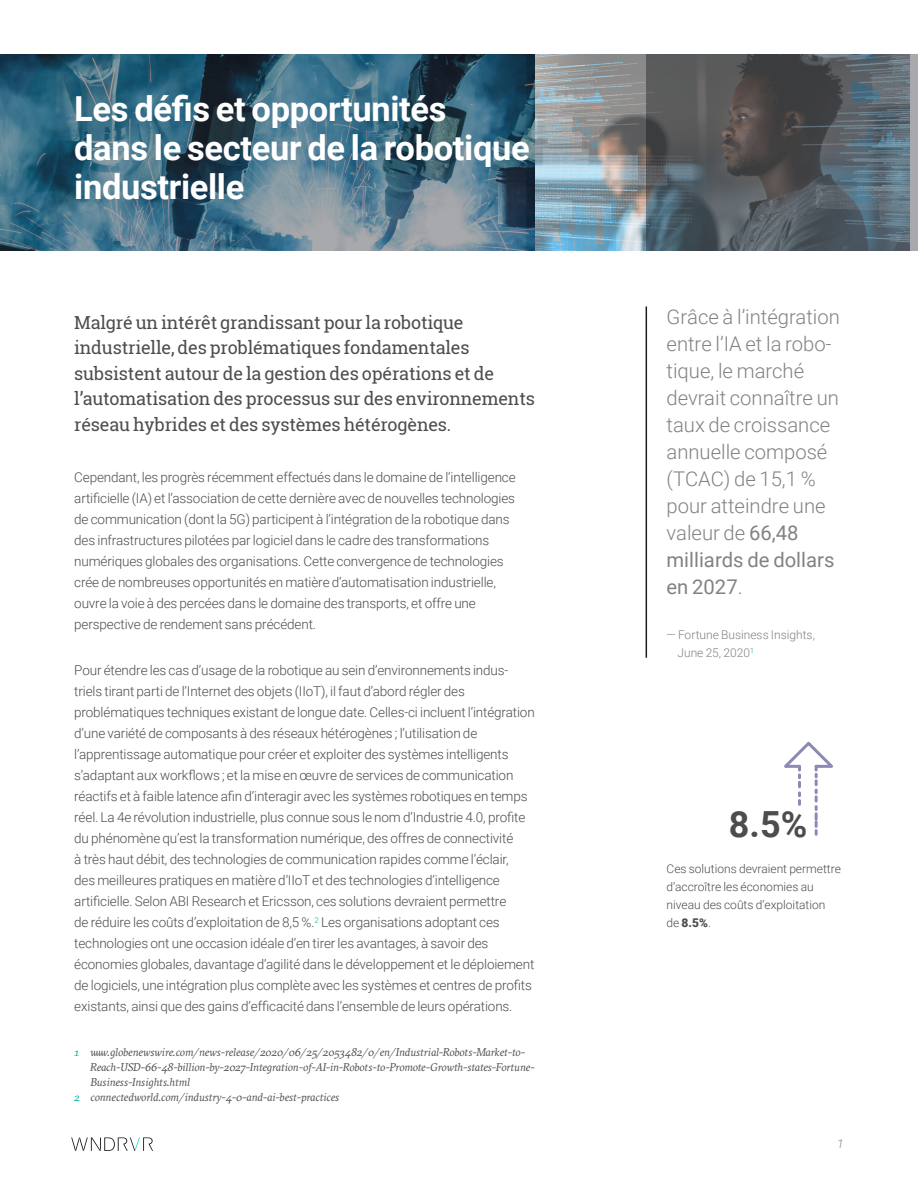
<style>
.page{position:relative;width:918px;height:1188px;background:#fff}
.page>*{position:absolute;margin:0;border:0;box-sizing:border-box;transform-origin:0 0}
.t1{font:700 36px "Roboto";color:#4d4d4d}
.t2{font:700 34.5px/39px "Roboto";letter-spacing:-.01em;color:#fff}
.t3{font:300 20.25px/27px "Roboto";color:#808285}
.t4{font:18px/25.5px "Roboto Slab";letter-spacing:-.01em;color:#4d4d4d}
.t5{font:300 13.5px/21px "Roboto";letter-spacing:-.01em;color:#4d4d4f}
.t6{font:300 12px/18px "Roboto";color:#4d4d4f}
.t7{font:300 12px/18px "Roboto";color:#808285}
.t8{font:italic 300 12px "Roboto";color:#808285}
.t9{font:italic 11.25px "GT Sectra";letter-spacing:-.005em;color:#4d4d4f}
.s1{color:#01ada4}
.s2{font-weight:400}
.s3{font-weight:900}
</style>
<div class="page">
<img style="left:535px;top:54px;width:111px;height:196px">
<svg style="left:784px;top:741px;width:49px;height:93px"></svg>
<svg style="left:646px;top:54px;width:272px;height:196px;background:#565d62"></svg>
<svg style="left:0;top:54px;width:535px;height:196px;background:#41697d"></svg>
<hr style="left:646px;top:306px;width:1px;height:352px;background:#1c1c1c">
<svg style="left:71px;top:1137px;width:82px;height:14px"></svg>
<h2 class="t2" style="left:74px;top:88px;width:457px">Les défis et opportunités<br>dans le secteur de la robotique industrielle</h2>
<p class="t4" style="left:74px;top:309px;width:462px">Malgré un intérêt grandissant pour la robotique industrielle, des problématiques fondamentales subsistent autour de la gestion des opérations et de l’automatisation des processus sur des environnements réseau hybrides et des systèmes hétérogènes.</p>
<p class="t5" style="left:74px;top:466px;width:443px">Cependant, les progrès récemment effectués dans le domaine de l’intelligence artificielle (IA) et l’association de cette dernière avec de nouvelles technologies de communication (dont la 5G) participent à l’intégration de la robotique dans des infrastructures pilotées par logiciel dans le cadre des transformations numériques globales des organisations. Cette convergence de technologies crée de nombreuses opportunités en matière d’automatisation industrielle, ouvre la voie à des percées dans le domaine des transports, et offre une perspective de rendement sans précédent.</p>
<p class="t5" style="left:74px;top:659px;width:462px">Pour étendre les cas d’usage de la robotique au sein d’environnements indus&shy;triels tirant parti de l’Internet des objets (IIoT), il faut d’abord régler des problématiques techniques existant de longue date. Celles-ci incluent l’intégration d’une variété de composants à des réseaux hétérogènes ; l’utilisation de l’apprentissage automatique pour créer et exploiter des systèmes intelligents s’adaptant aux workflows ; et la mise en œuvre de services de communication réactifs et à faible latence afin d’interagir avec les systèmes robotiques en temps réel. La 4e révolution industrielle, plus connue sous le nom d’Industrie 4.0, profite du phénomène qu’est la transformation numérique, des offres de connectivité<br>à très haut débit, des technologies de communication rapides comme l’éclair,<br>des meilleures pratiques en matière d’IIoT et des technologies d’intelligence artificielle. Selon ABI Research et Ericsson, ces solutions devraient permettre<br>de réduire les coûts d’exploitation de 8,5 %.<sup>2</sup> Les organisations adoptant ces technologies ont une occasion idéale d’en tirer les avantages, à savoir des économies globales, davantage d’agilité dans le développement et le déploiement de logiciels, une intégration plus complète avec les systèmes et centres de profits existants, ainsi que des gains d’efficacité dans l’ensemble de leurs opérations.</p>
<p class="t9" style="left:74px;top:1045px;width:453px"><span class="s1">1</span> www.globenewswire.com/news-release/2020/06/25/2053482/0/en/Industrial-Robots-Market-to-</p>
<p class="t9" style="left:90px;top:1060px;width:446px">Reach-USD-66-48-billion-by-2027-Integration-of-AI-in-Robots-to-Promote-Growth-states-Fortune-</p>
<p class="t9" style="left:90px;top:1075px;width:101px">Business-Insights.html</p>
<p class="t9" style="left:74px;top:1090px;width:267px"><span class="s1">2</span> connectedworld.com/industry-4-0-and-ai-best-practices</p>
<h3 class="t3" style="left:667px;top:303px;width:175px">Grâce à l’intégration entre l’IA et la robo&shy;tique, le marché devrait connaître un taux de croissance annuelle composé (TCAC) de 15,1 % pour atteindre une valeur de <span class="s2">66,48 milliards de dollars en 2027</span>.</h3>
<p class="t7" style="left:678px;top:625px;width:139px;text-indent:-11px">— Fortune Business Insights,<br>June 25, 2020<sup>1</sup></p>
<h1 class="t1" style="left:729px;top:799px;width:80px">8.5%</h1>
<p class="t6" style="left:667px;top:859px;width:176px">Ces solutions devraient permettre d’accroître les économies au niveau des coûts d’exploitation de <span class="s3">8.5%</span>.</p>
<p class="t8" style="left:837px;top:1135px;width:8px">1</p>
</div>
